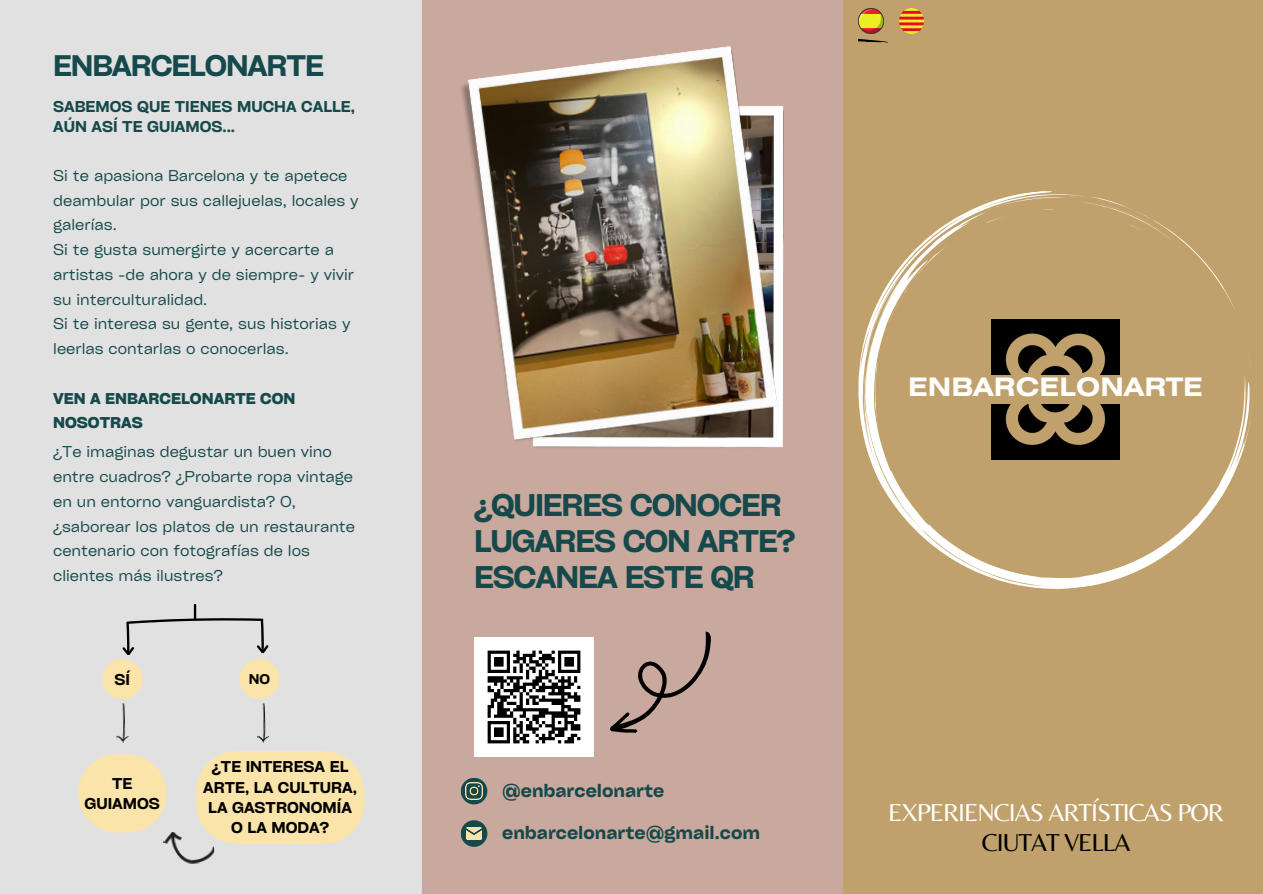
<style>
.page{position:relative;width:1263px;height:894px;background:#fff}
.page>*{position:absolute;margin:0;border:0;box-sizing:border-box;transform-origin:0 0}
.t1{font:30px/36px "Cy Grotesk Key Demi";letter-spacing:-.04em;color:#16494b}
.t2{font:28.5px "Cy Grotesk Key Demi";letter-spacing:-.04em;color:#16494b}
.t3{font:25.5px/30.3px "Belleza";letter-spacing:-.04em;color:#fff;text-align:center}
.t4{font:700 25.35px "Helios Ext";color:#fff}
.t5{font:18px "Cy Grotesk Key Demi";color:#16494b}
.t6{font:15px/24.8px "Cy Grotesk Key";color:#16494b}
.t7{font:15px/20.2px "Cy Grotesk Key Demi";color:#000;text-align:center}
.t8{font:15px/20.2px "Cy Grotesk Key Demi";color:#16494b}
.t9{font:700 15px/24.8px "Cy Grotesk Key";color:#16494b}
.t10{font:13.5px "Cy Grotesk Key Demi";color:#000}
.s1{color:#000}
</style>
<div class="page">
<div style="left:0;top:0;width:1263px;height:893px;background:#c9a99d"></div>
<div style="left:843px;top:0;width:419px;height:892px;background:#c0a16b"></div>
<div style="left:0;top:0;width:421px;height:893px;background:#e1e1e1"></div>
<img style="left:461px;top:46px;width:319px;height:401px">
<svg style="left:461px;top:777px;width:26px;height:27px"></svg>
<svg style="left:461px;top:820px;width:26px;height:26px"></svg>
<img style="left:467px;top:827px;width:14px;height:11px">
<img style="left:466px;top:782px;width:17px;height:17px">
<img style="left:474px;top:637px;width:119px;height:119px">
<svg style="left:590px;top:631px;width:121px;height:111px"></svg>
<svg style="left:122px;top:603px;width:147px;height:51px"></svg>
<div style="left:102px;top:659px;width:40px;height:40px;background:#fbe4aa;border-radius:50%"></div>
<div style="left:239px;top:659px;width:40px;height:40px;background:#fbe4aa;border-radius:50%"></div>
<img style="left:116px;top:703px;width:13px;height:39px">
<div style="left:78px;top:754px;width:89px;height:78px;background:#fbe4aa;border-radius:39px"></div>
<div style="left:196px;top:750px;width:168px;height:93px;background:#fbe4aa;border-radius:42px"></div>
<img style="left:163px;top:829px;width:52px;height:35px">
<svg style="left:858px;top:168px;width:405px;height:443px"></svg>
<img style="left:992px;top:319px;width:128px;height:55px">
<img style="left:257px;top:703px;width:12px;height:39px">
<img style="left:858px;top:9px;width:25px;height:24px">
<img style="left:899px;top:9px;width:25px;height:24px">
<img style="left:858px;top:39px;width:29px;height:4px">
<p class="t2" style="left:53px;top:47px;width:272px">ENBARCELONARTE</p>
<p class="t8" style="left:53px;top:96px;width:303px">SABEMOS QUE TIENES MUCHA CALLE,<br>AÚN ASÍ TE GUIAMOS...</p>
<p class="t6" style="left:53px;top:162px;width:307px">Si te apasiona Barcelona y te apetece deambular por sus callejuelas, locales y galerías.</p>
<p class="t6" style="left:53px;top:236px;width:302px">Si te gusta sumergirte y acercarte a artistas -de ahora y de siempre- y vivir su interculturalidad.</p>
<p class="t6" style="left:53px;top:311px;width:299px">Si te interesa su gente, sus historias y leerlas contarlas o conocerlas.</p>
<p class="t9" style="left:53px;top:385px;width:244px">VEN A ENBARCELONARTE CON<br>NOSOTRAS</p>
<p class="t6" style="left:53px;top:438px;width:303px">¿Te imaginas degustar un buen vino entre cuadros? ¿Probarte ropa vintage en un entorno vanguardista? O, ¿saborear los platos de un restaurante centenario con fotografías de los clientes más ilustres?</p>
<p class="t7" style="left:114px;top:668px;width:17px">SÍ</p>
<p class="t10" style="left:249px;top:670px;width:23px">NO</p>
<p class="t7" style="left:85px;top:772px;width:77px">TE<br>GUIAMOS</p>
<p class="t7" style="left:203px;top:755px;width:155px">¿TE INTERESA EL<br>ARTE, LA CULTURA,<br>LA GASTRONOMÍA<br>O LA MODA?</p>
<p class="t1" style="left:474px;top:485px;width:323px">¿QUIERES CONOCER<br>LUGARES CON ARTE?<br>ESCANEA ESTE QR</p>
<p class="t5" style="left:502px;top:778px;width:164px">@enbarcelonarte</p>
<p class="t5" style="left:502px;top:820px;width:259px">enbarcelonarte@gmail.com</p>
<p class="t4" style="left:908px;top:378px;width:296px">ENBARCELONARTE</p>
<p class="t3" style="left:888px;top:796px;width:337px">EXPERIENCIAS ARTÍSTICAS POR<br><span class="s1">CIUTAT VELLA</span></p>
</div>
